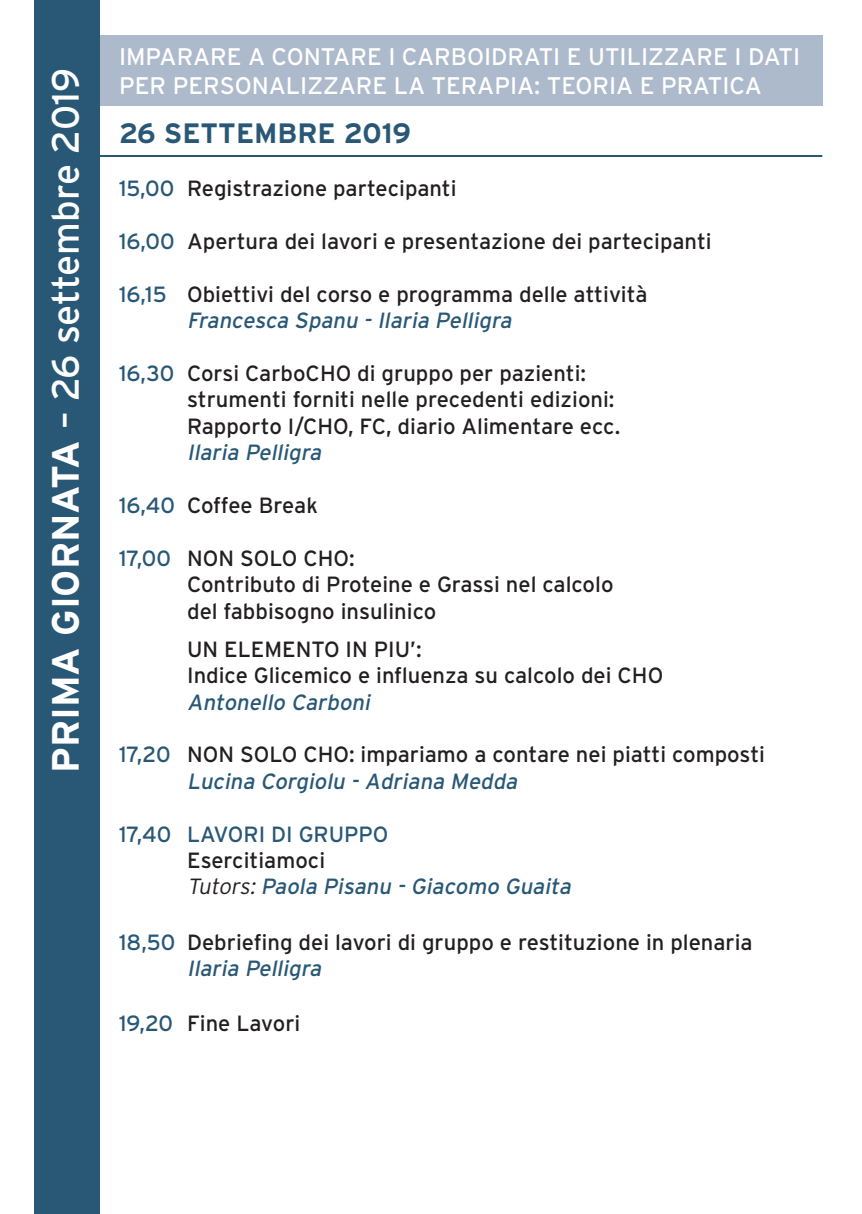
<style>
.page{position:relative;width:862px;height:1214px;background:#fff}
.page>*{position:absolute;margin:0;border:0;box-sizing:border-box;transform-origin:0 0}
.t1{font:38px "Interstate";letter-spacing:-.01em;color:#fff}
.t2{font:700 28px "Interstate";color:#295877}
.t3{font:24px "Interstate";color:#fff}
.nomi{font:22px "Interstate";color:#231f20}
.nomi-2{font:italic 22px "Interstate";color:#295877}
.t4{font:22px "Interstate";color:#295877}
.s1{font-weight:700}
.s2{color:#295877}
.s3{font-weight:300;color:#231f20}
.s4{font-size:24px;color:#fff}
</style>
<div class="page">
<div style="left:99px;top:35px;width:723px;height:71px;background:#adbacc"></div>
<div style="left:34px;top:0;width:65px;height:1213px;background:#295877"></div>
<hr style="left:99px;top:155px;width:723px;height:2px;background:#295877">
<p class="t1" style="left:44px;top:773px;width:706px;rotate:-90deg"><span class="s1">PRIMA GIORNATA</span> – 26 settembre 2019</p>
<p class="t3" style="left:119px;top:43px;width:683px">IMPARARE A CONTARE I CARBOIDRATI E UTILIZZARE I DATI</p>
<p class="t3" style="left:119px;top:72px;width:644px">PER PERSONALIZZARE LA TERAPIA: TEORIA E PRATICA</p>
<p class="t2" style="left:119px;top:118px;width:293px">26 SETTEMBRE 2019</p>
<p class="nomi" style="left:119px;top:176px;width:339px"><span class="s2">15,00</span> Registrazione partecipanti</p>
<p class="nomi" style="left:119px;top:229px;width:594px"><span class="s2">16,00</span> Apertura dei lavori e presentazione dei partecipanti</p>
<p class="nomi" style="left:119px;top:281px;width:530px"><span class="s2">16,15</span> Obiettivi del corso e programma delle attività</p>
<p class="nomi-2" style="left:187px;top:308px;width:330px">Francesca Spanu - Ilaria Pelligra</p>
<p class="nomi" style="left:119px;top:361px;width:468px"><span class="s2">16,30</span> Corsi CarboCHO di gruppo per pazienti:</p>
<p class="nomi" style="left:187px;top:387px;width:429px">strumenti forniti nelle precedenti edizioni:</p>
<p class="nomi" style="left:187px;top:413px;width:435px">Rapporto I/CHO, FC, diario Alimentare ecc.</p>
<p class="nomi-2" style="left:187px;top:440px;width:140px">Ilaria Pelligra</p>
<p class="nomi" style="left:119px;top:493px;width:200px"><span class="s2">16,40</span> Coffee Break</p>
<p class="nomi" style="left:119px;top:545px;width:237px"><span class="s2">17,00</span> NON SOLO CHO:</p>
<p class="nomi" style="left:187px;top:572px;width:428px">Contributo di Proteine e Grassi nel calcolo</p>
<p class="nomi" style="left:187px;top:598px;width:251px">del fabbisogno insulinico</p>
<p class="nomi" style="left:187px;top:636px;width:236px">UN ELEMENTO IN PIU’:</p>
<p class="nomi" style="left:187px;top:663px;width:478px">Indice Glicemico e influenza su calcolo dei CHO</p>
<p class="nomi-2" style="left:187px;top:689px;width:189px">Antonello Carboni</p>
<p class="nomi" style="left:119px;top:742px;width:647px"><span class="s2">17,20</span> NON SOLO CHO: impariamo a contare nei piatti composti</p>
<p class="nomi-2" style="left:187px;top:768px;width:336px">Lucina Corgiolu - Adriana Medda</p>
<p class="t4" style="left:119px;top:821px;width:271px">17,40 LAVORI DI GRUPPO</p>
<p class="nomi" style="left:187px;top:847px;width:140px">Esercitiamoci</p>
<p class="nomi-2" style="left:187px;top:874px;width:389px"><span class="s3">Tutors:</span> Paola Pisanu - Giacomo Guaita</p>
<p class="nomi" style="left:119px;top:929px;width:635px"><span class="s2">18,50</span> Debriefing dei lavori di gruppo e restituzione in plenaria</p>
<p class="nomi-2" style="left:187px;top:955px;width:140px">Ilaria Pelligra</p>
<p class="nomi" style="left:119px;top:1011px;width:190px"><span class="s2">19,20</span> Fine Lavori<span class="s4">I</span></p>
</div>
